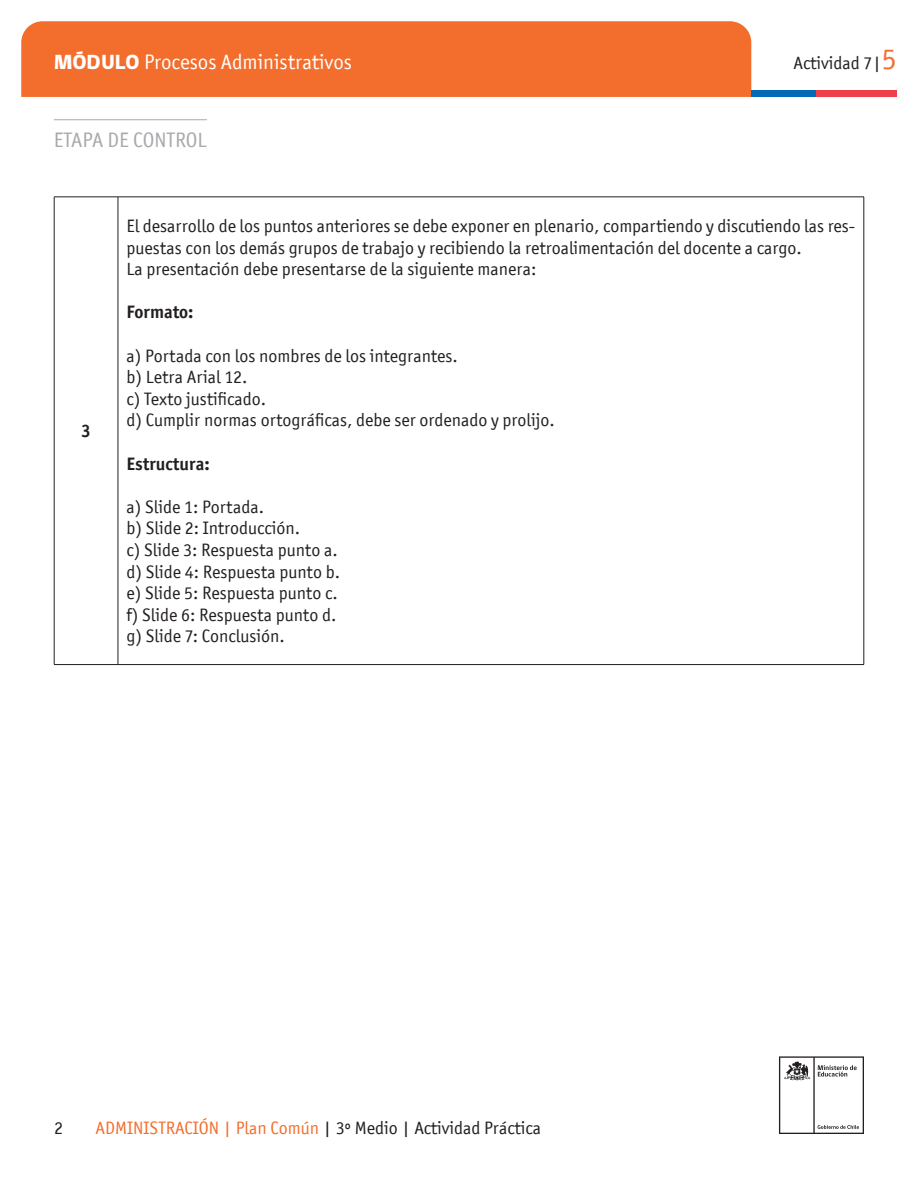
<style>
.page{position:relative;width:918px;height:1188px;background:#fff}
.page>*{position:absolute;margin:0;border:0;box-sizing:border-box;transform-origin:0 0}
.t1{font:21px "Officina San ITC";color:#fff}
.t2{font:21px "Officina San ITC";color:#a8a9ad}
.t3{font:18px/21.6px "Officina San ITC";color:#231f20}
.t4{font:700 18px "Officina San ITC";color:#231f20}
.s1{font-family:"gob CL";font-weight:800}
.s2{font-size:30px;color:#f36e2d}
.s3{color:#f36e2d}
</style>
<div class="page">
<svg style="left:779px;top:1056px;width:85px;height:78px"></svg>
<div style="left:21px;top:21px;width:730px;height:76px;background:#f36e2d"></div>
<div style="left:751px;top:90px;width:65px;height:7px;background:#006ab4"></div>
<div style="left:816px;top:90px;width:81px;height:7px;background:#ee404c"></div>
<hr style="left:54px;top:119px;width:153px;height:1px;background:#a8a9ad">
<hr style="left:54px;top:197px;width:64px;height:1px;background:#231f20">
<hr style="left:54px;top:197px;width:1px;height:467px;background:#231f20">
<hr style="left:118px;top:197px;width:746px;height:1px;background:#231f20">
<hr style="left:118px;top:197px;width:1px;height:467px;background:#231f20">
<hr style="left:864px;top:197px;width:1px;height:467px;background:#231f20">
<hr style="left:54px;top:664px;width:64px;height:1px;background:#231f20">
<hr style="left:118px;top:664px;width:746px;height:1px;background:#231f20">
<p class="t1" style="left:54px;top:50px;width:300px"><span class="s1">MÓDULO</span> Procesos Administrativos</p>
<p class="t3" style="left:794px;top:52px;width:105px">Actividad 7|<span class="s2">5</span></p>
<p class="t2" style="left:54px;top:128px;width:154px">ETAPA DE CONTROL</p>
<p class="t4" style="left:81px;top:420px;width:11px">3</p>
<p class="t3" style="left:126px;top:215px;width:730px">El desarrollo de los puntos anteriores se debe exponer en plenario, compartiendo y discutiendo las res&shy;puestas con los demás grupos de trabajo y recibiendo la retroalimentación del docente a cargo.<br>La presentación debe presentarse de la siguiente manera:</p>
<p class="t4" style="left:126px;top:301px;width:69px">Formato:</p>
<p class="t3" style="left:126px;top:345px;width:430px">a) Portada con los nombres de los integrantes.<br>b) Letra Arial 12.<br>c) Texto justificado.<br>d) Cumplir normas ortográficas, debe ser ordenado y prolijo.</p>
<p class="t4" style="left:126px;top:452px;width:85px">Estructura:</p>
<p class="t3" style="left:126px;top:496px;width:215px">a) Slide 1: Portada.<br>b) Slide 2: Introducción.<br>c) Slide 3: Respuesta punto a. d) Slide 4: Respuesta punto b. e) Slide 5: Respuesta punto c. f) Slide 6: Respuesta punto d. g) Slide 7: Conclusión.</p>
<p class="t3" style="left:54px;top:1117px;width:10px">2</p>
<p class="t3" style="left:95px;top:1117px;width:447px"><span class="s3">ADMINISTRACIÓN | Plan Común</span> | 3º Medio | Actividad Práctica</p>
</div>
